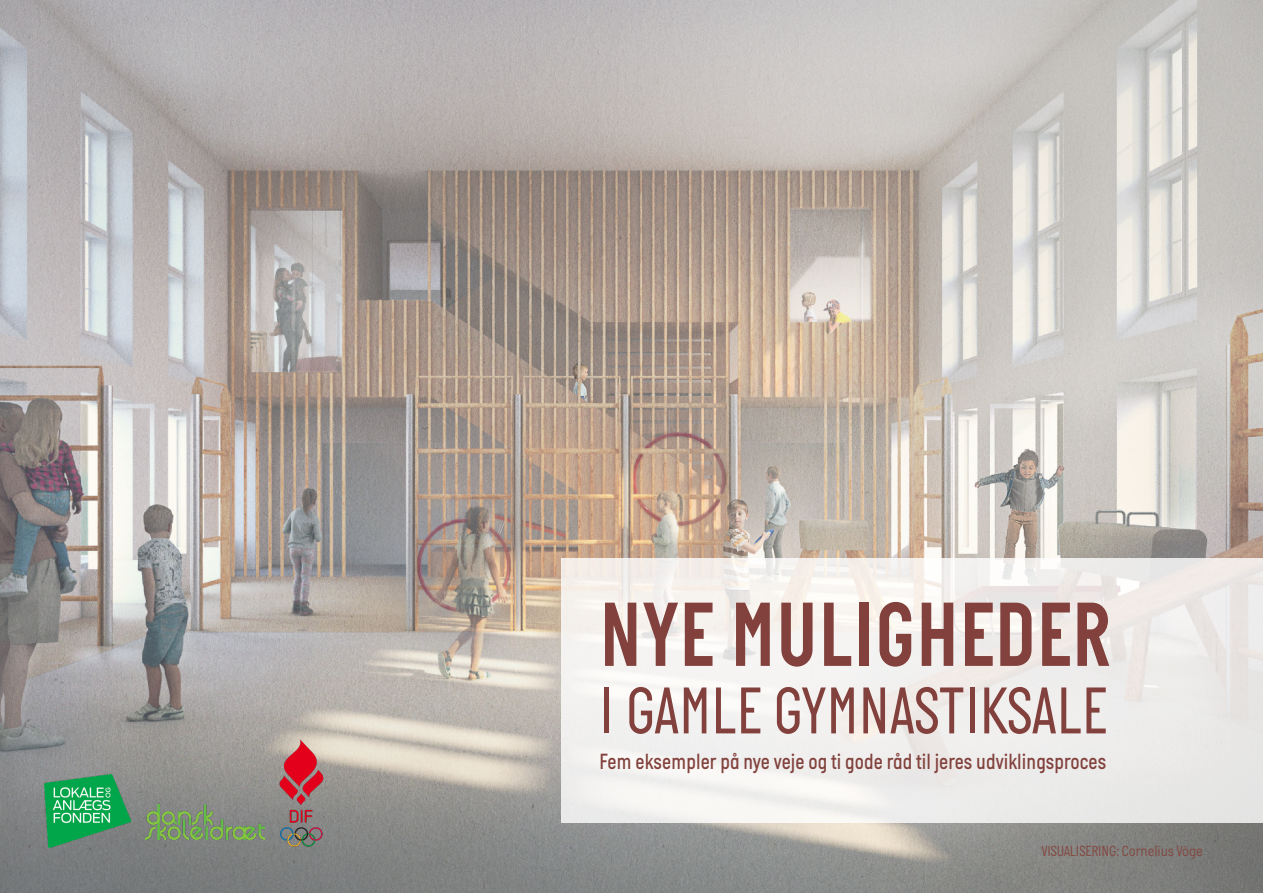
<style>
.page{position:relative;width:1263px;height:893px;background:#fff}
.page>*{position:absolute;margin:0;border:0;box-sizing:border-box;transform-origin:0 0}
.t1{font:93px "Italian Plate No Two D Bd";letter-spacing:.01em;color:#82413c;scale:.9 1}
.t2{font:67.5px "Italian Plate No Two";letter-spacing:.01em;color:#82413c;scale:.9 1}
.t3{font:500 22.5px "Italian Plate No Two";letter-spacing:.005em;color:#82413c;scale:.9 1}
.t4{font:300 15px "Italian Plate No Two";color:#83443d}
</style>
<div class="page">
<img style="left:0;top:0;width:1263px;height:893px">
<div style="left:561px;top:558px;width:702px;height:265px;background:linear-gradient(to right,#f7f5f2,#eae8e7)"></div>
<img style="left:146px;top:805px;width:119px;height:34px">
<img style="left:279px;top:740px;width:44px;height:106px">
<img style="left:45px;top:774px;width:85px;height:73px">
<p class="t1" style="left:600px;top:584px;width:569px">NYE MULIGHEDER</p>
<p class="t2" style="left:600px;top:674px;width:565px">I GAMLE GYMNASTIKSALE</p>
<p class="t3" style="left:600px;top:749px;width:564px">Fem eksempler på nye veje og ti gode råd til jeres udviklingsproces</p>
<p class="t4" style="left:1042px;top:843px;width:163px">VISUALISERING: Cornelius Vöge</p>
</div>
